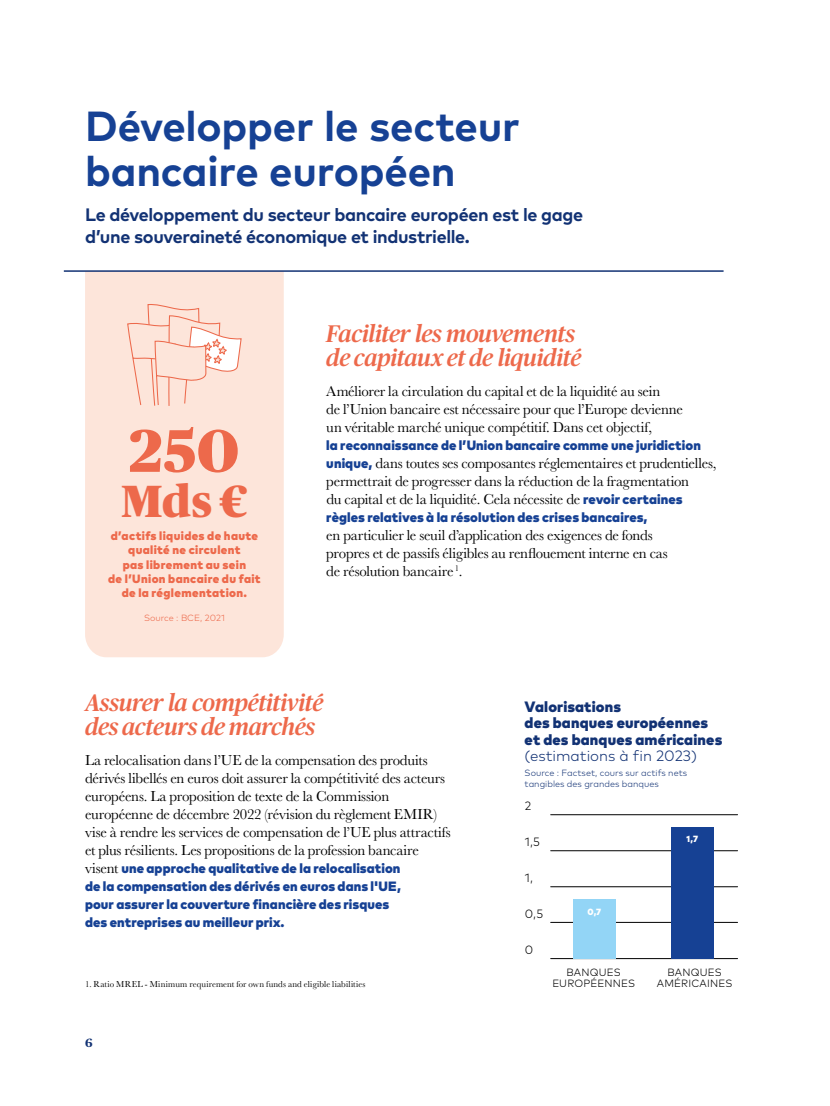
<style>
.page{position:relative;width:830px;height:1106px;background:#fff}
.page>*{position:absolute;margin:0;border:0;box-sizing:border-box;transform-origin:0 0}
.t1{font:900 60px "Publico";color:#ed694b}
.t2{font:900 45px "Publico";color:#ed694b}
.t3{font:700 42px/45px "Mark Pro";letter-spacing:-.005em;color:#164194}
.t4{font:italic 500 24px/24px "Publico";letter-spacing:-.015em;color:#ed694b}
.t5{font:700 18px/22.5px "Mark Pro";letter-spacing:-.02em;color:#123274}
.t6{font:15px/18px "Baskerville";letter-spacing:-.015em;color:#000}
.t7{font:900 15px/16.5px "Mark Pro";letter-spacing:.01em;color:#123274}
.t8{font:300 15px "Mark Pro";color:#123274}
.t9{font:900 13.5px/18px "Mark Pro";letter-spacing:.005em;color:#164194}
.t10{font:900 12px/14.2px "Mark Pro";letter-spacing:.03em;color:#ed694b;text-align:center}
.t11{font:300 12px "Mark Pro";color:#000}
.t12{font:700 12px "Publico Text";color:#123274}
.t13{font:300 10.5px/10.9px "Mark Pro";letter-spacing:.02em;color:#000;text-align:center}
.t14{font:9px "Baskerville";letter-spacing:.015em;color:#000}
.t15{font:300 9px/10.5px "Mark Pro";color:#123274}
.t16{font:300 9px "Mark Pro";color:#ed694b}
.t17{font:900 9px "Mark Pro";color:#fff}
.s1{font-family:"Mark Pro";font-weight:900;font-size:13.5px;color:#164194}
.s2{font-family:"Baskerville";font-weight:400;font-size:15px;color:#000}
</style>
<div class="page">
<div style="left:85px;top:272px;width:198px;height:385px;background:#fde5da"></div>
<hr style="left:64px;top:270px;width:659px;height:2px;background:#123274">
<svg style="left:126px;top:303px;width:116px;height:104px;background:#fbddd2"></svg>
<hr style="left:550px;top:958px;width:187px;height:1px;background:#000">
<hr style="left:550px;top:922px;width:187px;height:1px;background:#000">
<hr style="left:550px;top:886px;width:187px;height:1px;background:#000">
<hr style="left:550px;top:850px;width:187px;height:1px;background:#000">
<hr style="left:550px;top:814px;width:187px;height:1px;background:#000">
<div style="left:573px;top:899px;width:42px;height:59px;background:#93d5f6"></div>
<div style="left:670px;top:826px;width:43px;height:132px;background:#164194"></div>
<h3 class="t3" style="left:85px;top:100px;width:436px">Développer le secteur bancaire européen</h3>
<p class="t5" style="left:85px;top:201px;width:499px">Le développement du secteur bancaire européen est le gage d’une souveraineté économique et industrielle.</p>
<h1 class="t1" style="left:129px;top:417px;width:112px">250</h1>
<h2 class="t2" style="left:121px;top:476px;width:128px">Mds €</h2>
<p class="t10" style="left:108px;top:528px;width:154px">d’actifs liquides de haute qualité ne circulent<br>pas librement au sein<br>de l’Union bancaire du fait de la réglementation.</p>
<p class="t16" style="left:144px;top:611px;width:82px">Source : BCE, 2021</p>
<h3 class="t4" style="left:326px;top:322px;width:256px">Faciliter les mouvements de capitaux et de liquidité</h3>
<p class="t6" style="left:326px;top:382px;width:358px">Améliorer la circulation du capital et de la liquidité au sein<br>de l’Union bancaire est nécessaire pour que l’Europe devienne un véritable marché unique compétitif. Dans cet objectif,</p>
<p class="t9" style="left:326px;top:435px;width:376px">la reconnaissance de l’Union bancaire comme une juridiction</p>
<p class="t6" style="left:326px;top:454px;width:391px"><span class="s1">unique,</span> dans toutes ses composantes réglementaires et prudentielles, permettrait de progresser dans la réduction de la fragmentation<br>du capital et de la liquidité. Cela nécessite de <span class="s1">revoir certaines</span></p>
<p class="t9" style="left:326px;top:507px;width:322px">règles relatives à la résolution des crises bancaires,</p>
<p class="t6" style="left:326px;top:526px;width:343px">en particulier le seuil d’application des exigences de fonds propres et de passifs éligibles au renflouement interne en cas de résolution bancaire <sup>1</sup>.</p>
<h3 class="t4" style="left:85px;top:691px;width:239px">Assurer la compétitivité des acteurs de marchés</h3>
<p class="t6" style="left:85px;top:751px;width:367px">La relocalisation dans l’UE de la compensation des produits dérivés libellés en euros doit assurer la compétitivité des acteurs européens. La proposition de texte de la Commission européenne de décembre 2022 (révision du règlement EMIR) vise à rendre les services de compensation de l’UE plus attractifs et plus résilients. Les propositions de la profession bancaire</p>
<p class="t9" style="left:85px;top:858px;width:317px"><span class="s2">visent</span> une approche qualitative de la relocalisation de la compensation des dérivés en euros dans l'UE, pour assurer la couverture financière des risques des entreprises au meilleur prix.</p>
<p class="t14" style="left:85px;top:978px;width:281px">1. Ratio MREL - Minimum requirement for own funds and eligible liabilities</p>
<p class="t12" style="left:85px;top:1035px;width:9px">6</p>
<p class="t7" style="left:524px;top:696px;width:199px">Valorisations<br>des banques européennes et des banques américaines</p>
<p class="t8" style="left:524px;top:744px;width:174px">(estimations à fin 2023)</p>
<p class="t15" style="left:524px;top:767px;width:164px">Source : Factset, cours sur actifs nets tangibles des grandes banques</p>
<p class="t11" style="left:524px;top:797px;width:8px">2</p>
<p class="t11" style="left:524px;top:833px;width:17px">1,5</p>
<p class="t11" style="left:524px;top:869px;width:10px">1,</p>
<p class="t11" style="left:524px;top:905px;width:20px">0,5</p>
<p class="t11" style="left:524px;top:941px;width:10px">0</p>
<p class="t13" style="left:552px;top:965px;width:84px">BANQUES<br>EUROPÉENNES</p>
<p class="t13" style="left:656px;top:965px;width:77px">BANQUES<br>AMÉRICAINES</p>
<p class="t17" style="left:686px;top:832px;width:13px">1,7</p>
<p class="t17" style="left:587px;top:904px;width:15px">0,7</p>
</div>
